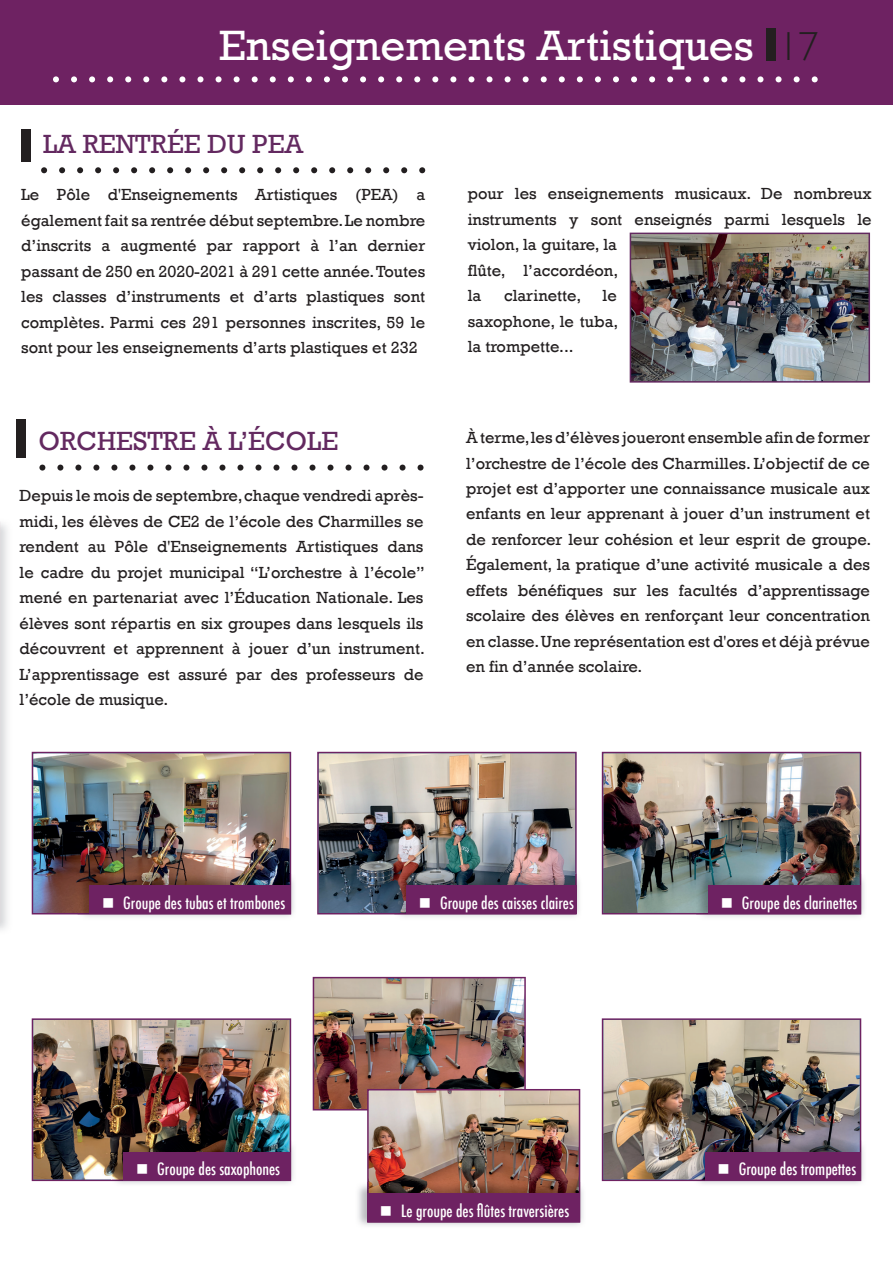
<style>
.page{position:relative;width:893px;height:1263px;background:#fff}
.page>*{position:absolute;margin:0;border:0;box-sizing:border-box;transform-origin:0 0}
.t1{font:43.5px "Rockwell";color:#fff}
.t2{font:27px "Rockwell";color:#632960}
.t3{font:16.5px/25.5px "Rockwell";color:#231f20;text-align:justify}
.t4{font:500 condensed 16.5px "Futura";color:#fff}
.s1{font-family:"Gill Sans";font-weight:300;font-size:40.5px;color:#231f20}
</style>
<div class="page">
<div style="left:21px;top:129px;width:9px;height:33px;background:#231f20"></div>
<svg style="left:41px;top:167px;width:384px;height:6px"></svg>
<div style="left:17px;top:419px;width:9px;height:38px;background:#231f20"></div>
<svg style="left:39px;top:465px;width:385px;height:6px"></svg>
<img style="left:630px;top:233px;width:240px;height:150px">
<img style="left:77px;top:874px;width:217px;height:43px">
<img style="left:696px;top:874px;width:168px;height:43px">
<div style="left:28px;top:1014px;width:267px;height:171px;background:linear-gradient(to right,#fff,#fff)"></div>
<img style="left:111px;top:1140px;width:184px;height:45px">
<div style="left:598px;top:1014px;width:267px;height:171px;background:linear-gradient(to right,#fff,#fff)"></div>
<img style="left:693px;top:1140px;width:172px;height:45px">
<img style="left:360px;top:1182px;width:223px;height:44px">
<div style="left:0;top:0;width:893px;height:105px;background:#6e2262"></div>
<div style="left:766px;top:28px;width:9px;height:32px;background:#231f20"></div>
<svg style="left:53px;top:76px;width:765px;height:6px"></svg>
<img style="left:32px;top:752px;width:259px;height:162px">
<img style="left:317px;top:752px;width:260px;height:162px">
<img style="left:602px;top:752px;width:259px;height:162px">
<img style="left:32px;top:1018px;width:259px;height:163px">
<img style="left:602px;top:1018px;width:259px;height:163px">
<img style="left:313px;top:977px;width:267px;height:245px">
<h1 class="t1" style="left:219px;top:18px;width:601px">Enseignements Artistiques <span class="s1">17</span></h1>
<h2 class="t2" style="left:43px;top:128px;width:262px">LA RENTRÉE DU PEA</h2>
<p class="t3" style="left:21px;top:181px;width:405px">Le Pôle d'Enseignements Artistiques (PEA) a également fait sa rentrée début septembre. Le nombre d’inscrits a augmenté par rapport à l’an dernier passant de 250 en 2020-2021 à 291 cette année. Toutes les classes d’instruments et d’arts plastiques sont complètes. Parmi ces 291 personnes inscrites, 59 le sont pour les enseignements d’arts plastiques et 232</p>
<p class="t3" style="left:468px;top:181px;width:405px;text-align:left">pour les enseignements musicaux. De nombreux instruments y sont enseignés parmi lesquels le violon, la guitare, la<br>flûte, l’accordéon,<br>la</p>
<p class="t3" style="left:504px;top:282px;width:79px">clarinette,</p>
<p class="t3" style="left:468px;top:282px;width:152px;text-indent:135px">le saxophone, le tuba, la trompette...</p>
<h2 class="t2" style="left:39px;top:425px;width:301px">ORCHESTRE À L’ÉCOLE</h2>
<p class="t3" style="left:20px;top:483px;width:407px">Depuis le mois de septembre, chaque vendredi après&shy;midi, les élèves de CE2 de l’école des Charmilles se rendent au Pôle d'Enseignements Artistiques dans le cadre du projet municipal “L’orchestre à l’école” mené en partenariat avec l’Éducation Nationale. Les élèves sont répartis en six groupes dans lesquels ils découvrent et apprennent à jouer d’un instrument.<br>L’apprentissage est assuré par des professeurs de l’école de musique.</p>
<p class="t3" style="left:466px;top:424px;width:407px">À terme, les d’élèves joueront ensemble afin de former l’orchestre de l’école des Charmilles. L’objectif de ce projet est d’apporter une connaissance musicale aux enfants en leur apprenant à jouer d’un instrument et de renforcer leur cohésion et leur esprit de groupe.<br>Également, la pratique d’une activité musicale a des effets bénéfiques sur les facultés d’apprentissage scolaire des élèves en renforçant leur concentration en classe. Une représentation est d'ores et déjà prévue en fin d’année scolaire.</p>
<p class="t4" style="left:123px;top:892px;width:163px">Groupe des tubas et trombones</p>
<p class="t4" style="left:440px;top:892px;width:135px">Groupe des caisses claires</p>
<p class="t4" style="left:742px;top:892px;width:117px">Groupe des clarinettes</p>
<p class="t4" style="left:157px;top:1159px;width:124px">Groupe des saxophones</p>
<p class="t4" style="left:739px;top:1159px;width:119px">Groupe des trompettes</p>
<p class="t4" style="left:401px;top:1200px;width:170px">Le groupe des flûtes traversières</p>
</div>
